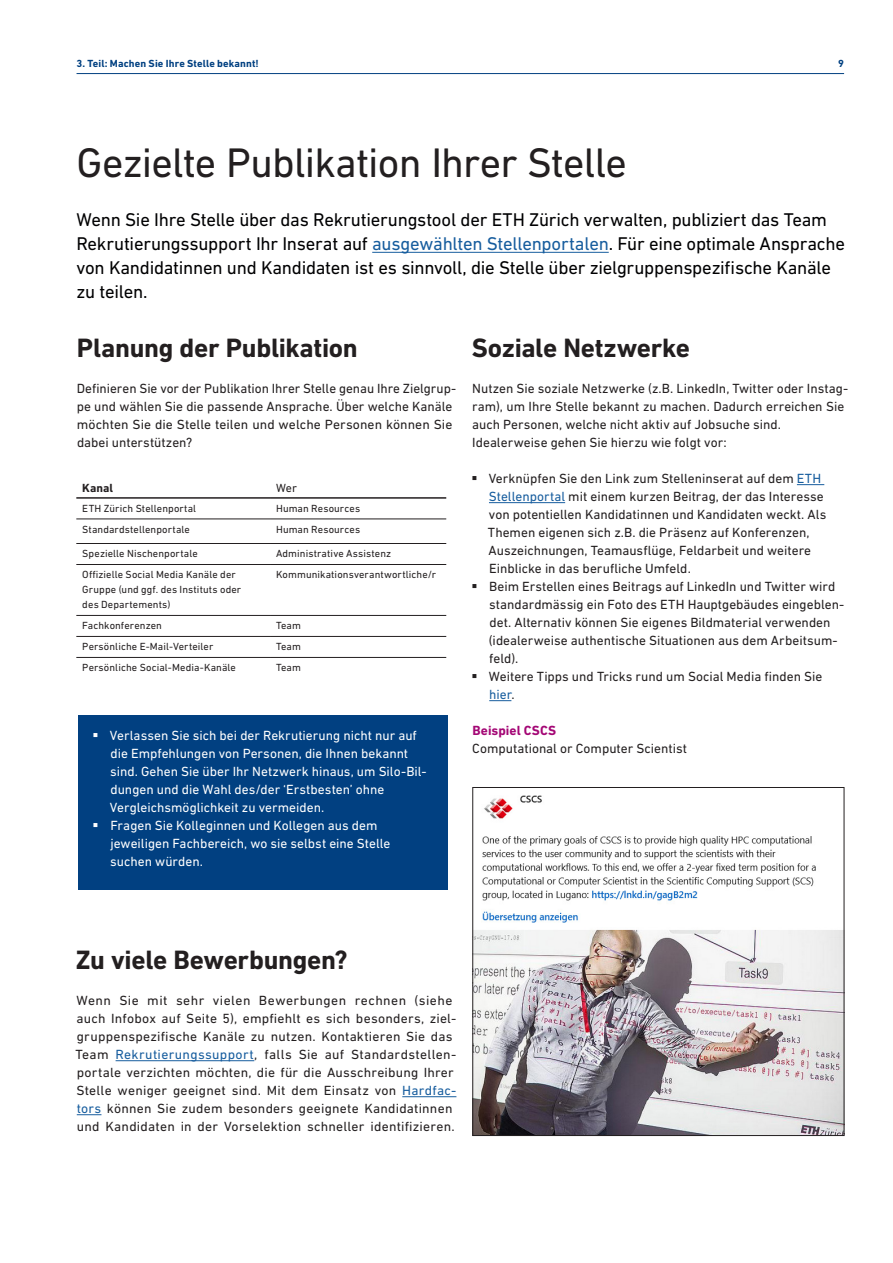
<style>
.page{position:relative;width:893px;height:1263px;background:#fff}
.page>*{position:absolute;margin:0;border:0;box-sizing:border-box;transform-origin:0 0}
.Headline_A4-M__DIN_N{font:42px "DIN Next W1 G";letter-spacing:-.02em;color:#231f20}
.Absatztitel{font:700 27px "DIN Next W1 G";letter-spacing:-.01em;color:#231f20}
.Intro_A4-M__DIN_Next{font:18.75px/24px "DIN Next W1 G";letter-spacing:-.015em;color:#000002}
.Lauftext__Blocksatz{font:13.5px/18px "DIN Next W1 G";letter-spacing:.005em;color:#231f20}
.t1{font:13.5px/18px "DIN Next W1 G";color:#fff}
.Titel__Beispiele{font:13.5px "DIN Next W1 G";color:#231f20}
.Titel__Beispiele-2{font:700 13.5px "DIN Next W1 G";letter-spacing:.005em;color:#a40775}
.Infotext_S__DIN_Next{font:700 12px "DIN Next W1 G";letter-spacing:.005em;color:#231f20}
.Infotext_S__DIN_Next-2{font:12px "DIN Next W1 G";color:#231f20}
.Infotext_S__DIN_Next-3{font:10.5px/15px "DIN Next W1 G";letter-spacing:.01em;color:#231f20}
.Infotext_XS__DIN_Nex{font:700 10.5px "DIN Next W1 G";letter-spacing:.01em;color:#014081}
.s1{color:#175d9e}
</style>
<div class="page">
<svg style="left:797px;top:484px;width:27px;height:1px"></svg>
<hr style="left:489px;top:502px;width:76px;height:1px;background:#175d9e">
<svg style="left:489px;top:700px;width:22px;height:1px"></svg>
<hr style="left:76px;top:497px;width:194px;height:2px;background:#231f20">
<hr style="left:270px;top:497px;width:176px;height:2px;background:#231f20">
<hr style="left:76px;top:518px;width:194px;height:1px;background:#231f20">
<hr style="left:270px;top:518px;width:176px;height:1px;background:#231f20">
<hr style="left:76px;top:543px;width:194px;height:1px;background:#231f20">
<hr style="left:270px;top:543px;width:176px;height:1px;background:#231f20">
<hr style="left:76px;top:564px;width:194px;height:1px;background:#231f20">
<hr style="left:270px;top:564px;width:176px;height:1px;background:#231f20">
<hr style="left:76px;top:615px;width:194px;height:1px;background:#231f20">
<hr style="left:270px;top:615px;width:176px;height:1px;background:#231f20">
<hr style="left:76px;top:636px;width:194px;height:1px;background:#231f20">
<hr style="left:270px;top:636px;width:176px;height:1px;background:#231f20">
<hr style="left:76px;top:657px;width:194px;height:1px;background:#231f20">
<hr style="left:270px;top:657px;width:176px;height:1px;background:#231f20">
<hr style="left:372px;top:252px;width:237px;height:1px;background:#175d9e">
<div style="left:78px;top:715px;width:370px;height:174px;background:#014081"></div>
<hr style="left:77px;top:73px;width:767px;height:1px;background:#014081">
<img style="left:474px;top:795px;width:368px;height:339px">
<div style="left:472px;top:787px;width:372px;height:349px;border:1px solid #231f20"></div>
<hr style="left:116px;top:1060px;width:138px;height:1px;background:#175d9e">
<hr style="left:402px;top:1096px;width:54px;height:1px;background:#175d9e">
<svg style="left:77px;top:1114px;width:24px;height:1px"></svg>
<p class="Infotext_XS__DIN_Nex" style="left:77px;top:57px;width:184px">3. Teil: Machen Sie Ihre Stelle bekannt!</p>
<p class="Infotext_XS__DIN_Nex" style="left:838px;top:57px;width:7px">9</p>
<p class="Headline_A4-M__DIN_N" style="left:77px;top:139px;width:552px">Gezielte Publikation Ihrer Stelle</p>
<p class="Intro_A4-M__DIN_Next" style="left:77px;top:208px;width:770px">Wenn Sie Ihre Stelle über das Rekrutierungstool der ETH Zürich verwalten, publiziert das Team Rekrutierungssupport Ihr Inserat auf <span class="s1">ausgewählten Stellenportalen</span>. Für eine optimale Ansprache von Kandidatinnen und Kandidaten ist es sinnvoll, die Stelle über zielgruppenspezifische Kanäle zu teilen.</p>
<p class="Absatztitel" style="left:77px;top:332px;width:282px">Planung der Publikation</p>
<p class="Lauftext__Blocksatz" style="left:77px;top:379px;width:381px">Definieren Sie vor der Publikation Ihrer Stelle genau Ihre Zielgrup&shy;pe und wählen Sie die passende Ansprache. Über welche Kanäle möchten Sie die Stelle teilen und welche Personen können Sie dabei unterstützen?</p>
<p class="Infotext_S__DIN_Next" style="left:82px;top:481px;width:32px">Kanal</p>
<p class="Infotext_S__DIN_Next-2" style="left:276px;top:481px;width:22px">Wer</p>
<p class="Infotext_S__DIN_Next-3" style="left:82px;top:501px;width:115px">ETH Zürich Stellenportal</p>
<p class="Infotext_S__DIN_Next-3" style="left:276px;top:501px;width:86px">Human Resources</p>
<p class="Infotext_S__DIN_Next-3" style="left:82px;top:522px;width:109px">Standardstellenportale</p>
<p class="Infotext_S__DIN_Next-3" style="left:276px;top:522px;width:86px">Human Resources</p>
<p class="Infotext_S__DIN_Next-3" style="left:82px;top:546px;width:117px">Spezielle Nischenportale</p>
<p class="Infotext_S__DIN_Next-3" style="left:276px;top:546px;width:117px">Administrative Assistenz</p>
<p class="Infotext_S__DIN_Next-3" style="left:82px;top:567px;width:160px">Offizielle Social Media Kanäle der<br>Gruppe (und ggf. des Instituts oder des Departements)</p>
<p class="Infotext_S__DIN_Next-3" style="left:276px;top:567px;width:162px">Kommunikationsverantwortliche/r</p>
<p class="Infotext_S__DIN_Next-3" style="left:82px;top:618px;width:81px">Fachkonferenzen</p>
<p class="Infotext_S__DIN_Next-3" style="left:276px;top:618px;width:27px">Team</p>
<p class="Infotext_S__DIN_Next-3" style="left:82px;top:639px;width:133px">Persönliche E-Mail-Verteiler</p>
<p class="Infotext_S__DIN_Next-3" style="left:276px;top:639px;width:27px">Team</p>
<p class="Infotext_S__DIN_Next-3" style="left:82px;top:660px;width:155px">Persönliche Social-Media-Kanäle</p>
<p class="Infotext_S__DIN_Next-3" style="left:276px;top:660px;width:27px">Team</p>
<p class="t1" style="left:110px;top:726px;width:318px">Verlassen Sie sich bei der Rekrutierung nicht nur auf die Empfehlungen von Personen, die Ihnen bekannt sind. Gehen Sie über Ihr Netzwerk hinaus, um Silo-Bil&shy;dungen und die Wahl des/der ‘Erstbesten’ ohne Vergleichsmöglichkeit zu vermeiden.</p>
<p class="t1" style="left:110px;top:816px;width:282px">Fragen Sie Kolleginnen und Kollegen aus dem jeweiligen Fachbereich, wo sie selbst eine Stelle suchen würden.</p>
<p class="Absatztitel" style="left:472px;top:332px;width:220px">Soziale Netzwerke</p>
<p class="Lauftext__Blocksatz" style="left:472px;top:379px;width:378px">Nutzen Sie soziale Netzwerke (z.B. LinkedIn, Twitter oder Instag&shy;ram), um Ihre Stelle bekannt zu machen. Dadurch erreichen Sie auch Personen, welche nicht aktiv auf Jobsuche sind.</p>
<p class="Lauftext__Blocksatz" style="left:472px;top:433px;width:256px">Idealerweise gehen Sie hierzu wie folgt vor:</p>
<p class="Lauftext__Blocksatz" style="left:488px;top:469px;width:340px">Verknüpfen Sie den Link zum Stelleninserat auf dem <span class="s1">ETH Stellenportal</span> mit einem kurzen Beitrag, der das Interesse von potentiellen Kandidatinnen und Kandidaten weckt. Als Themen eigenen sich z.B. die Präsenz auf Konferenzen, Auszeichnungen, Teamausflüge, Feldarbeit und weitere Einblicke in das berufliche Umfeld.</p>
<p class="Lauftext__Blocksatz" style="left:489px;top:577px;width:357px">Beim Erstellen eines Beitrags auf LinkedIn und Twitter wird standardmässig ein Foto des ETH Hauptgebäudes eingeblen&shy;det. Alternativ können Sie eigenes Bildmaterial verwenden (idealerweise authentische Situationen aus dem Arbeitsum&shy;feld).</p>
<p class="Lauftext__Blocksatz" style="left:489px;top:667px;width:335px">Weitere Tipps und Tricks rund um Social Media finden Sie <span class="s1">hier</span>.</p>
<p class="Titel__Beispiele-2" style="left:472px;top:723px;width:85px">Beispiel CSCS</p>
<p class="Titel__Beispiele" style="left:472px;top:741px;width:216px">Computational or Computer Scientist</p>
<p class="Absatztitel" style="left:76px;top:944px;width:273px">Zu viele Bewerbungen?</p>
<p class="Lauftext__Blocksatz" style="left:75px;top:991px;width:383px">Wenn Sie mit sehr vielen Bewerbungen rechnen (siehe auch Infobox auf Seite 5), empfiehlt es sich besonders, ziel&shy;gruppenspezifische Kanäle zu nutzen. Kontaktieren Sie das Team <span class="s1">Rekrutierungssupport</span>, falls Sie auf Standardstellen&shy;portale verzichten möchten, die für die Ausschreibung Ihrer Stelle weniger geeignet sind. Mit dem Einsatz von <span class="s1">Hardfac&shy;tors</span> können Sie zudem besonders geeignete Kandidatinnen und Kandidaten in der Vorselektion schneller identifizieren.</p>
</div>
